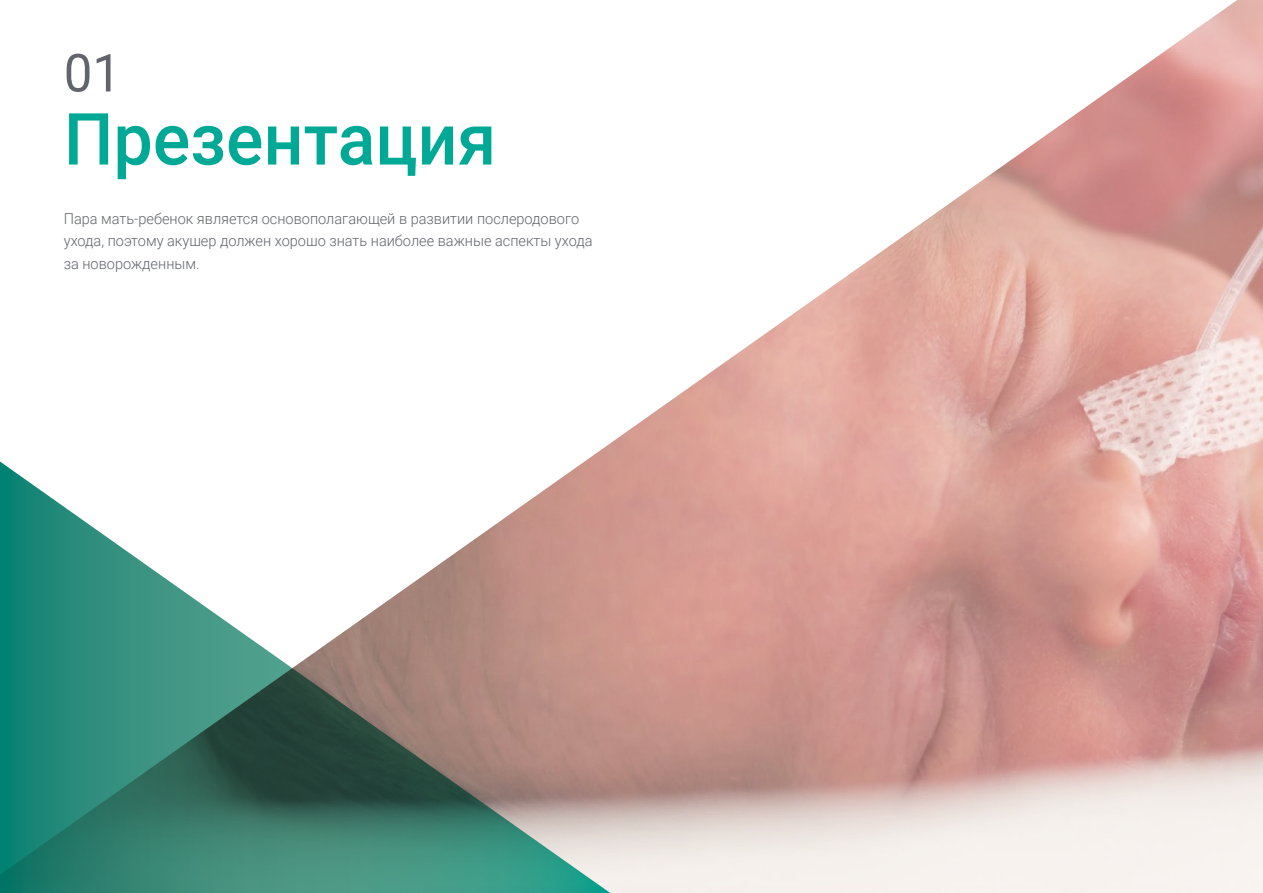
<style>
.page{position:relative;width:1263px;height:893px;background:#fff}
.page>*{position:absolute;margin:0;border:0;box-sizing:border-box;transform-origin:0 0}
.t1{font:500 72px "Roboto";color:#00a996}
.t2{font:52.5px "Roboto";color:#61646a}
.t3{font:300 15px/22.5px "Roboto";color:#61646a}
</style>
<div class="page">
<img style="left:607px;top:0;width:656px;height:893px">
<svg style="left:0;top:446px;width:640px;height:447px"></svg>
<h2 class="t2" style="left:64px;top:36px;width:59px">01</h2>
<h1 class="t1" style="left:64px;top:89px;width:434px">Презентация</h1>
<p class="t3" style="left:64px;top:207px;width:530px">Пара мать-ребенок является основополагающей в развитии послеродового ухода, поэтому акушер должен хорошо знать наиболее важные аспекты ухода за новорожденным.</p>
</div>
